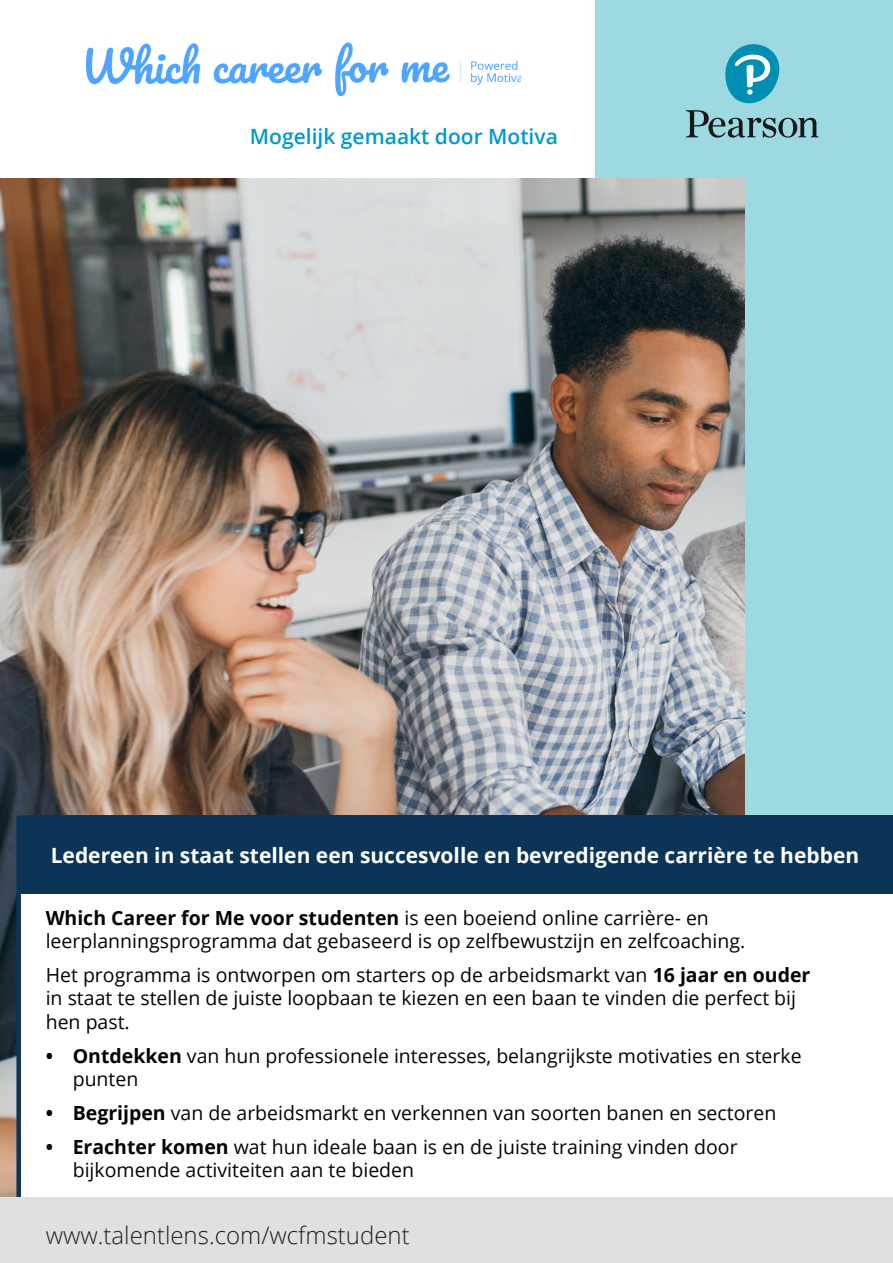
<style>
.page{position:relative;width:893px;height:1263px;background:#fff}
.page>*{position:absolute;margin:0;border:0;box-sizing:border-box;transform-origin:0 0}
.t1{font:300 24px "Open Sans";color:#231f20}
.t2{font:700 21px "Open Sans";color:#fff}
.t3{font:600 21px "Open Sans";color:#09c}
.t4{font:19.5px/23.4px "Open Sans";color:#040503}
.s1{font-weight:700}
</style>
<div class="page">
<div style="left:595px;top:0;width:298px;height:1052px;background:#9dd9e0"></div>
<img style="left:0;top:179px;width:744px;height:1018px">
<div style="left:18px;top:868px;width:875px;height:348px;background:#fff"></div>
<svg style="left:686px;top:44px;width:133px;height:94px"></svg>
<img style="left:86px;top:42px;width:435px;height:55px">
<div style="left:16px;top:815px;width:5px;height:401px;background:#0b3456"></div>
<div style="left:21px;top:815px;width:872px;height:79px;background:#0b3456"></div>
<div style="left:0;top:1197px;width:893px;height:66px;background:#dfe1e1"></div>
<p class="t3" style="left:250px;top:122px;width:309px">Mogelijk gemaakt door Motiva</p>
<p class="t2" style="left:51px;top:840px;width:810px">Ledereen in staat stellen een succesvolle en bevredigende carrière te hebben</p>
<p class="t4" style="left:46px;top:905px;width:701px"><span class="s1">Which Career for Me voor studenten</span> is een boeiend online carrière- en leerplanningsprogramma dat gebaseerd is op zelfbewustzijn en zelfcoaching.</p>
<p class="t4" style="left:46px;top:963px;width:766px">Het programma is ontworpen om starters op de arbeidsmarkt van <span class="s1">16 jaar en ouder </span>in staat te stellen de juiste loopbaan te kiezen en een baan te vinden die perfect bij hen past.</p>
<p class="t4" style="left:73px;top:1043px;width:730px;text-indent:-27px"><span class="s1">• Ontdekken</span> van hun professionele interesses, belangrijkste motivaties en sterke punten</p>
<p class="t4" style="left:46px;top:1101px;width:732px"><span class="s1">• Begrijpen</span> van de arbeidsmarkt en verkennen van soorten banen en sectoren</p>
<p class="t4" style="left:73px;top:1135px;width:666px;text-indent:-27px"><span class="s1">• Erachter komen</span> wat hun ideale baan is en de juiste training vinden door bijkomende activiteiten aan te bieden</p>
<p class="t1" style="left:46px;top:1219px;width:366px">www.talentlens.com/wcfmstudent</p>
</div>
